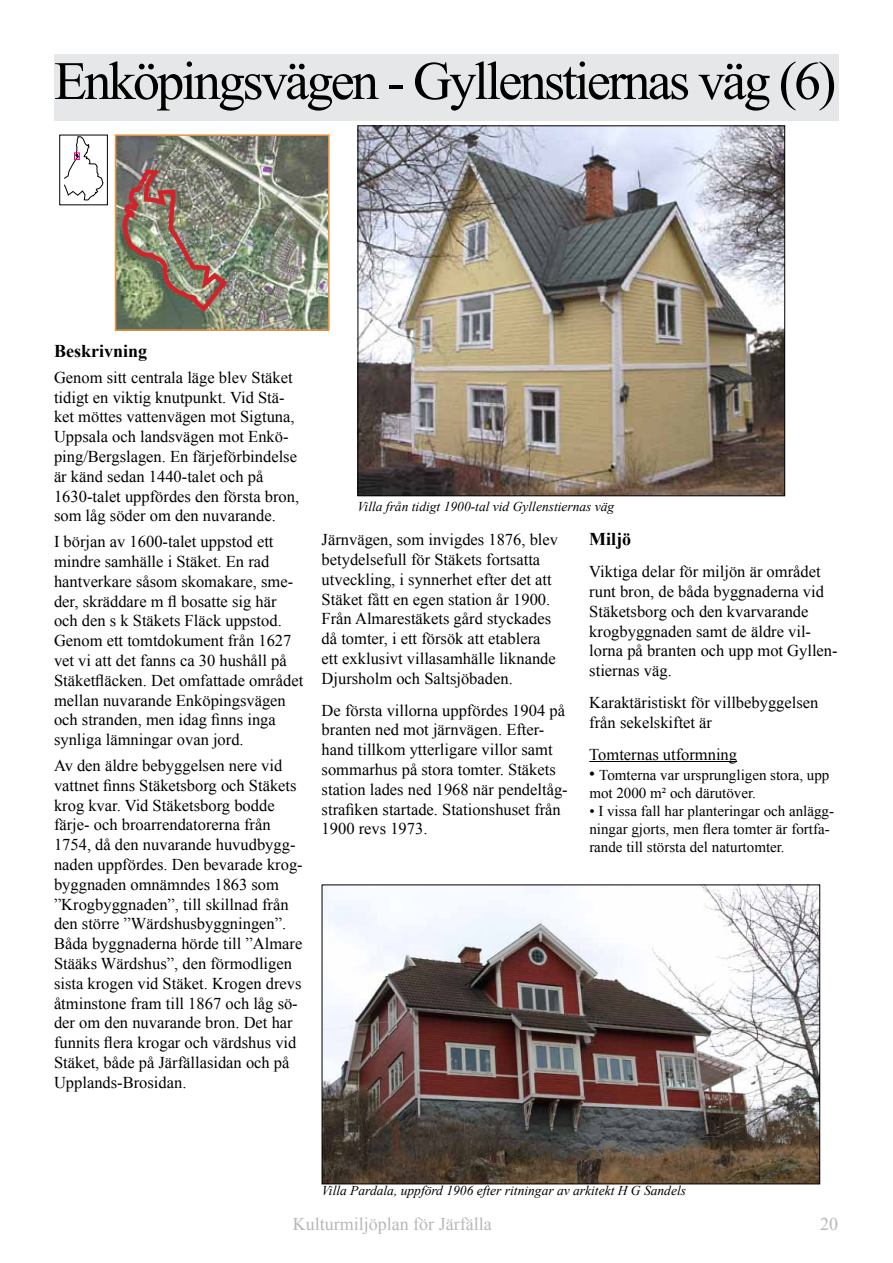
<style>
.page{position:relative;width:893px;height:1263px;background:#fff}
.page>*{position:absolute;margin:0;border:0;box-sizing:border-box;transform-origin:0 0}
.t1{font:54px "Times New Roman";letter-spacing:-.05em;color:#000}
.t2{font:18px "Times New Roman";color:#b6b8ba}
.t3{font:700 18px "Times New Roman";color:#000}
.t4{font:16.5px/19.8px "Times New Roman";color:#000}
.t5{font:15px/18px "Times New Roman";color:#000}
.t6{font:italic 13.5px "Times New Roman";color:#000}
.s1{font-size:16.5px}
</style>
<div class="page">
<div style="left:60px;top:135px;width:48px;height:70px;border:1px solid #000"></div>
<svg style="left:64px;top:136px;width:39px;height:64px"></svg>
<div style="left:74px;top:153px;width:6px;height:7px;border:1px solid #ec008c"></div>
<img style="left:324px;top:886px;width:494px;height:296px">
<div style="left:322px;top:884px;width:498px;height:300px;border:1px solid #000"></div>
<hr style="left:589px;top:761px;width:148px;height:1px;background:#000">
<div style="left:54px;top:54px;width:785px;height:67px;background:#e6e7e8"></div>
<img style="left:118px;top:137px;width:209px;height:191px">
<div style="left:115px;top:134px;width:215px;height:197px;border:2px solid #eb933e"></div>
<img style="left:120px;top:151px;width:111px;height:164px">
<img style="left:360px;top:127px;width:423px;height:367px">
<div style="left:358px;top:125px;width:427px;height:371px;border:1px solid #000"></div>
<h1 class="t1" style="left:54px;top:45px;width:784px">Enköpingsvägen - Gyllenstiernas väg (6)</h1>
<p class="t3" style="left:54px;top:338px;width:95px">Beskrivning</p>
<p class="t4" style="left:54px;top:367px;width:247px">Genom sitt centrala läge blev Stäket tidigt en viktig knutpunkt. Vid Stä&shy;ket möttes vattenvägen mot Sigtuna, Uppsala och landsvägen mot Enkö&shy;ping/Bergslagen. En färjeförbindelse är känd sedan 1440-talet och på 1630-talet uppfördes den första bron, som låg söder om den nuvarande.</p>
<p class="t4" style="left:54px;top:531px;width:251px">I början av 1600-talet uppstod ett mindre samhälle i Stäket. En rad hantverkare såsom skomakare, sme&shy;der, skräddare m fl bosatte sig här och den s k Stäkets Fläck uppstod.<br>Genom ett tomtdokument från 1627 vet vi att det fanns ca 30 hushåll på Stäketfläcken. Det omfattade området mellan nuvarande Enköpingsvägen och stranden, men idag finns inga synliga lämningar ovan jord.</p>
<p class="t4" style="left:54px;top:755px;width:250px">Av den äldre bebyggelsen nere vid vattnet finns Stäketsborg och Stäkets krog kvar. Vid Stäketsborg bodde färje- och broarrendatorerna från 1754, då den nuvarande huvudbygg&shy;naden uppfördes. Den bevarade krog&shy;byggnaden omnämndes 1863 som ”Krogbyggnaden”, till skillnad från den större ”Wärdshusbyggningen”.<br>Båda byggnaderna hörde till ”Almare Stääks Wärdshus”, den förmodligen sista krogen vid Stäket. Krogen drevs åtminstone fram till 1867 och låg sö&shy;der om den nuvarande bron. Det har funnits flera krogar och värdshus vid Stäket, både på Järfällasidan och på Upplands-Brosidan.</p>
<p class="t6" style="left:357px;top:497px;width:259px">Villa från tidigt 1900-tal vid Gyllenstiernas väg</p>
<p class="t4" style="left:322px;top:529px;width:238px">Järnvägen, som invigdes 1876, blev betydelsefull för Stäkets fortsatta utveckling, i synnerhet efter det att Stäket fått en egen station år 1900.<br>Från Almarestäkets gård styckades då tomter, i ett försök att etablera ett exklusivt villasamhälle liknande Djursholm och Saltsjöbaden.</p>
<p class="t4" style="left:322px;top:700px;width:248px">De första villorna uppfördes 1904 på branten ned mot järnvägen. Efter&shy;hand tillkom ytterligare villor samt sommarhus på stora tomter. Stäkets station lades ned 1968 när pendeltåg&shy;strafiken startade. Stationshuset från 1900 revs 1973.</p>
<p class="t3" style="left:589px;top:527px;width:43px">Miljö</p>
<p class="t4" style="left:589px;top:562px;width:250px">Viktiga delar för miljön är området runt bron, de båda byggnaderna vid<br>Stäketsborg och den kvarvarande krogbyggnaden samt de äldre vil&shy;lorna på branten och upp mot Gyllen&shy;stiernas väg.</p>
<p class="t4" style="left:589px;top:692px;width:231px">Karaktäristiskt för villbebyggelsen från sekelskiftet är</p>
<p class="t4" style="left:589px;top:744px;width:149px">Tomternas utformning</p>
<p class="t5" style="left:589px;top:765px;width:242px"><span class="s1">•</span> Tomterna var ursprungligen stora, upp mot 2000 m² och därutöver.</p>
<p class="t5" style="left:589px;top:801px;width:246px">• I vissa fall har planteringar och anlägg&shy;ningar gjorts, men flera tomter är fortfa&shy;rande till största del naturtomter.</p>
<p class="t6" style="left:322px;top:1181px;width:366px">Villa Pardala, uppförd 1906 efter ritningar av arkitekt H G Sandels</p>
<p class="t2" style="left:293px;top:1211px;width:200px">Kulturmiljöplan för Järfälla</p>
<p class="t2" style="left:820px;top:1211px;width:19px">20</p>
</div>
